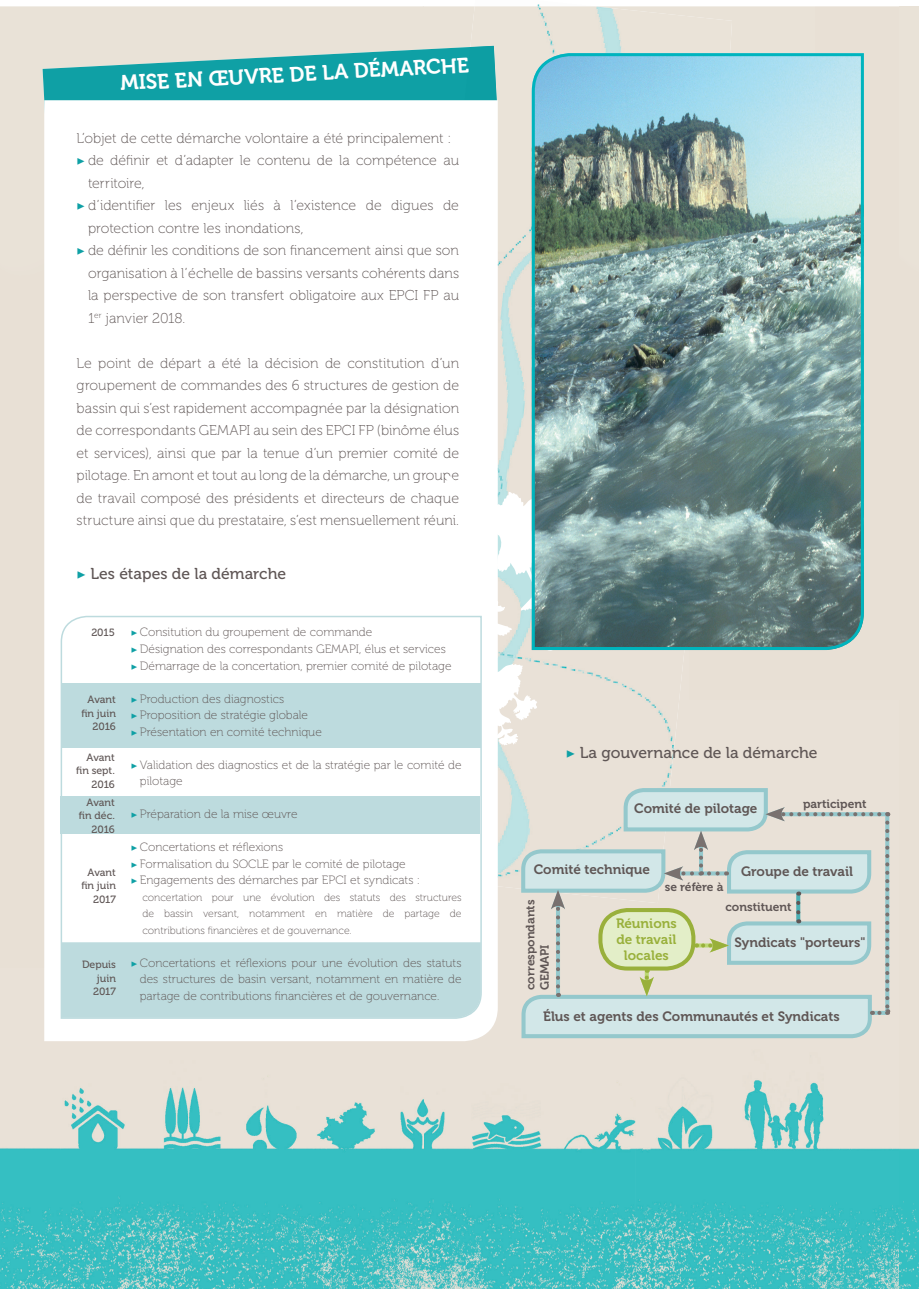
<style>
.page{position:relative;width:919px;height:1289px;background:#fff}
.page>*{position:absolute;margin:0;border:0;box-sizing:border-box;transform-origin:0 0}
.t1{font:21px "Museo 700";color:#fff}
.t2{font:15.75px "Museo 500";color:#5f5655}
.t3{font:14.25px/22.5px "Museo 100";color:#5f5655;text-align:justify}
.t4{font:13.5px "Museo 700";color:#5f5655}
.t5{font:13.5px/16.2px "Museo 700";color:#99b03b;text-align:center}
.t6{font:12px/16.5px "Museo 100";color:#5f5655}
.t7{font:12px/14.4px "Museo 700";color:#5f5655}
.t8{font:10.5px/16.5px "Museo 100";color:#5f5655;text-align:justify}
.t9{font:10.5px/13.5px "Museo 500";color:#5f5655;text-align:right}
.s1{font-family:"Minion Pro";font-weight:700;font-stretch:condensed;color:#0fa0a5}
.s2{font-family:"Minion Pro";font-weight:700;font-stretch:condensed;font-size:11.25px;color:#0fa0a5}
</style>
<div class="page">
<img style="left:0;top:6px;width:423px;height:1282px">
<img style="left:688px;top:59px;width:211px;height:1229px">
<img style="left:635px;top:745px;width:53px;height:543px">
<img style="left:423px;top:903px;width:212px;height:385px">
<svg style="left:43px;top:46px;width:420px;height:80px"></svg>
<img style="left:463px;top:6px;width:269px;height:469px">
<div style="left:577px;top:651px;width:125px;height:94px;background:#e9e1d7"></div>
<img style="left:497px;top:744px;width:177px;height:159px">
<img style="left:464px;top:46px;width:33px;height:54px">
<svg style="left:44px;top:100px;width:453px;height:941px"></svg>
<svg style="left:438px;top:475px;width:139px;height:270px"></svg>
<img style="left:899px;top:6px;width:19px;height:1282px">
<img style="left:530px;top:52px;width:335px;height:599px">
<svg style="left:60px;top:615px;width:422px;height:404px"></svg>
<div style="left:62px;top:682px;width:418px;height:65px;background:#bddbde"></div>
<div style="left:61px;top:796px;width:418px;height:37px;background:#bddbde"></div>
<div style="left:62px;top:942px;width:418px;height:75px;background:#bddbde"></div>
<svg style="left:879px;top:812px;width:8px;height:4px"></svg>
<svg style="left:885px;top:814px;width:4px;height:8px"></svg>
<svg style="left:879px;top:1010px;width:6px;height:4px"></svg>
<svg style="left:885px;top:822px;width:4px;height:192px"></svg>
<svg style="left:519px;top:786px;width:360px;height:254px"></svg>
<h1 class="t1" style="left:120px;top:71px;width:350px;rotate:-3deg">MISE EN ŒUVRE DE LA DÉMARCHE</h1>
<p class="t3" style="left:77px;top:127px;width:376px">L’objet de cette démarche volontaire a été principalement :</p>
<p class="t3" style="left:77px;top:149px;width:384px"><span class="s1">▶</span> de définir et d’adapter le contenu de la compétence au</p>
<p class="t3" style="left:88px;top:172px;width:58px">territoire,</p>
<p class="t3" style="left:77px;top:194px;width:384px"><span class="s1">▶</span> d’identifier les enjeux liés à l’existence de digues de</p>
<p class="t3" style="left:88px;top:217px;width:217px">protection contre les inondations,</p>
<p class="t3" style="left:77px;top:239px;width:384px"><span class="s1">▶</span> de définir les conditions de son financement ainsi que son</p>
<p class="t3" style="left:88px;top:262px;width:372px">organisation à l’échelle de bassins versants cohérents dans</p>
<p class="t3" style="left:88px;top:284px;width:372px">la perspective de son transfert obligatoire aux EPCI FP au</p>
<p class="t3" style="left:88px;top:307px;width:99px">1<sup>er</sup> janvier 2018.</p>
<p class="t3" style="left:77px;top:352px;width:384px">Le point de départ a été la décision de constitution d’un groupement de commandes des 6 structures de gestion de bassin qui s’est rapidement accompagnée par la désignation de correspondants GEMAPI au sein des EPCI FP (binôme élus et services), ainsi que par la tenue d’un premier comité de pilotage. En amont et tout au long de la démarche, un groupe de travail composé des présidents et directeurs de chaque structure ainsi que du prestataire, s’est mensuellement réuni.</p>
<p class="t2" style="left:77px;top:565px;width:211px"><span class="s1">▶</span> Les étapes de la démarche</p>
<p class="t9" style="left:91px;top:626px;width:25px">2015</p>
<p class="t6" style="left:131px;top:624px;width:322px"><span class="s2">▶</span> Consitution du groupement de commande<br><span class="s2">▶</span> Désignation des correspondants GEMAPI, élus et services <span class="s2">▶</span> Démarrage de la concertation, premier comité de pilotage</p>
<p class="t6" style="left:131px;top:690px;width:192px"><span class="s2">▶</span> Production des diagnostics<br><span class="s2">▶</span> Proposition de stratégie globale<br><span class="s2">▶</span> Présentation en comité technique</p>
<p class="t6" style="left:140px;top:756px;width:323px;text-indent:-9px"><span class="s2">▶</span> Validation des diagnostics et de la stratégie par le comité de pilotage</p>
<p class="t6" style="left:131px;top:806px;width:168px"><span class="s2">▶</span> Préparation de la mise œuvre</p>
<p class="t6" style="left:131px;top:839px;width:291px"><span class="s2">▶</span> Concertations et réflexions<br><span class="s2">▶</span> Formalisation du SOCLE par le comité de pilotage<br><span class="s2">▶</span> Engagements des démarches par EPCI et syndicats :</p>
<p class="t8" style="left:142px;top:889px;width:321px">concertation pour une évolution des statuts des structures de bassin versant, notamment en matière de partage de contributions financières et de gouvernance.</p>
<p class="t6" style="left:140px;top:954px;width:323px;text-align:justify;text-indent:-9px"><span class="s2">▶</span> Concertations et réflexions pour une évolution des statuts des structures de basin versant, notamment en matière de partage de contributions financières et de gouvernance.</p>
<p class="t9" style="left:81px;top:693px;width:36px">Avant fin juin<br>2016</p>
<p class="t9" style="left:76px;top:750px;width:40px">Avant fin sept.<br>2016</p>
<p class="t9" style="left:79px;top:795px;width:37px">Avant fin déc.<br>2016</p>
<p class="t9" style="left:81px;top:865px;width:36px">Avant fin juin<br>2017</p>
<p class="t9" style="left:82px;top:958px;width:35px">Depuis juin<br>2017</p>
<p class="t2" style="left:566px;top:744px;width:253px"><span class="s1">▶</span> La gouvernance de la démarche</p>
<p class="t4" style="left:634px;top:800px;width:125px">Comité de pilotage</p>
<p class="t7" style="left:803px;top:796px;width:65px">participent</p>
<p class="t4" style="left:533px;top:862px;width:118px">Comité technique</p>
<p class="t7" style="left:664px;top:879px;width:60px">se réfère à</p>
<p class="t4" style="left:741px;top:863px;width:113px">Groupe de travail</p>
<p class="t7" style="left:523px;top:990px;width:92px;rotate:-90deg">correspondants<br>GEMAPI</p>
<p class="t5" style="left:616px;top:915px;width:62px">Réunions de travail locales</p>
<p class="t7" style="left:725px;top:899px;width:68px">constituent</p>
<p class="t4" style="left:734px;top:934px;width:132px">Syndicats "porteurs"</p>
<p class="t4" style="left:543px;top:1009px;width:298px">Élus et agents des Communautés et Syndicats</p>
</div>
